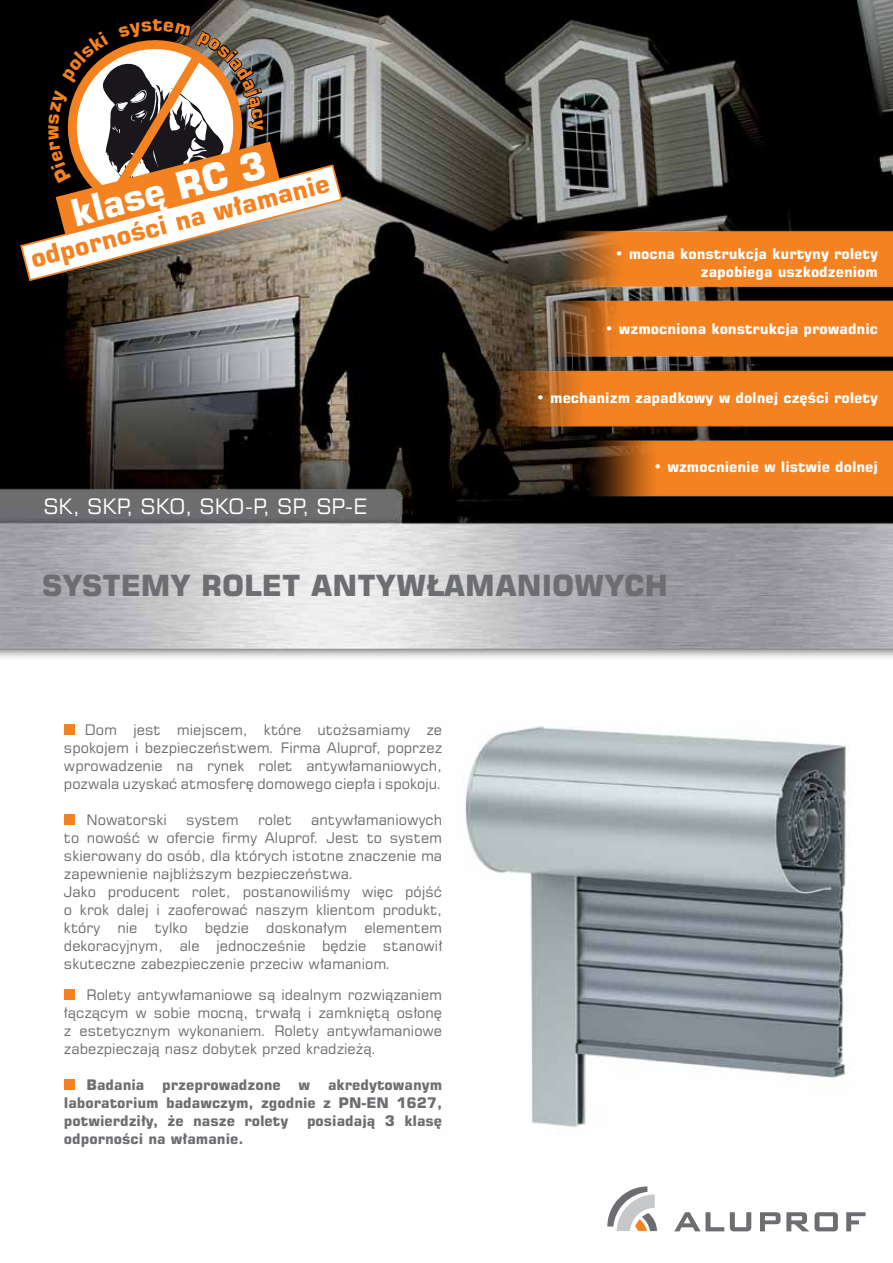
<style>
.page{position:relative;width:893px;height:1263px;background:#fff}
.page>*{position:absolute;margin:0;border:0;box-sizing:border-box;transform-origin:0 0}
.t1{font:37.5px "Square 721 EU Bold";color:#fff}
.t2{font:700 27px "Square 721 PL";color:#6d6e71}
.t3{font:25.8px "Square 721 EU Bold";color:#f58220}
.t4{font:19.65px "Square 721 PL";color:#fff}
.t5{font:13.5px/18px "Square 721 PL";color:#6d6e71;text-align:justify}
.t6{font:700 13.5px/18px "Square 721 PL";color:#fff;text-align:right}
.t7{font:700 13.5px/18px "Square 721 PL";color:#6d6e71;text-align:justify}
.s1{font-family:"Square 721 EU Normal";font-weight:400;font-size:15px}
</style>
<div class="page">
<img style="left:0;top:0;width:893px;height:225px">
<img style="left:465px;top:726px;width:385px;height:402px">
<img style="left:0;top:518px;width:893px;height:139px">
<img style="left:0;top:225px;width:893px;height:293px">
<div style="left:64px;top:724px;width:10px;height:11px;background:#f58220"></div>
<div style="left:64px;top:814px;width:10px;height:11px;background:#f58220"></div>
<div style="left:64px;top:989px;width:10px;height:11px;background:#f58220"></div>
<div style="left:64px;top:1079px;width:10px;height:11px;background:#f58220"></div>
<svg style="left:607px;top:1186px;width:50px;height:45px"></svg>
<svg style="left:730px;top:1212px;width:21px;height:19px"></svg>
<svg style="left:674px;top:1212px;width:50px;height:19px"></svg>
<svg style="left:760px;top:1212px;width:20px;height:19px"></svg>
<svg style="left:786px;top:1212px;width:52px;height:19px"></svg>
<svg style="left:846px;top:1212px;width:19px;height:19px"></svg>
<svg style="left:19px;top:0;width:324px;height:282px"></svg>
<h1 class="t1" style="left:66px;top:190px;width:201px;rotate:-14deg">klasę RC 3</h1>
<h3 class="t3" style="left:27px;top:242px;width:309px;rotate:-14deg">odporności na włamanie</h3>
<h3 class="t4" style="left:43px;top:493px;width:325px">SK, SKP, SKO, SKO-P, SP, SP-E</h3>
<p class="t6" style="left:615px;top:244px;width:265px"><span class="s1">•</span> mocna konstrukcja kurtyny rolety zapobiega uszkodzeniom</p>
<p class="t6" style="left:605px;top:320px;width:275px"><span class="s1">•</span> wzmocniona konstrukcja prowadnic</p>
<p class="t6" style="left:536px;top:389px;width:343px"><span class="s1">•</span> mechanizm zapadkowy w dolnej części rolety</p>
<p class="t6" style="left:653px;top:458px;width:226px"><span class="s1">•</span> wzmocnienie w listwie dolnej</p>
<h2 class="t2" style="left:42px;top:568px;width:627px">SYSTEMY ROLET ANTYWŁAMANIOWYCH</h2>
<p class="t5" style="left:64px;top:720px;width:380px;text-indent:21px">Dom jest miejscem, które utożsamiamy ze spokojem i bezpieczeństwem. Firma Aluprof, poprzez wprowadzenie na rynek rolet antywłamaniowych, pozwala uzyskać atmosferę domowego ciepła i spokoju.</p>
<p class="t5" style="left:86px;top:810px;width:82px">Nowatorski</p>
<p class="t5" style="left:186px;top:810px;width:54px">system</p>
<p class="t5" style="left:258px;top:810px;width:35px">rolet</p>
<p class="t5" style="left:64px;top:810px;width:380px;text-align:left;text-indent:247px">antywłamaniowych to nowość w ofercie firmy Aluprof. Jest to system skierowany do osób, dla których istotne znaczenie ma zapewnienie najbliższym bezpieczeństwa.<br>Jako producent rolet, postanowiliśmy więc pójść o krok dalej i zaoferować naszym klientom produkt, który</p>
<p class="t5" style="left:64px;top:918px;width:380px;text-indent:300px">elementem dekoracyjnym, ale jednocześnie będzie stanowił skuteczne zabezpieczenie przeciw włamaniom.</p>
<p class="t5" style="left:64px;top:985px;width:380px;text-indent:23px">Rolety antywłamaniowe są idealnym rozwiązaniem łączącym w sobie mocną, trwałą i zamkniętą osłonę z estetycznym wykonaniem. Rolety antywłamaniowe zabezpieczają nasz dobytek przed kradzieżą.</p>
<p class="t7" style="left:86px;top:1075px;width:60px">Badania</p>
<p class="t7" style="left:162px;top:1075px;width:120px">przeprowadzone</p>
<p class="t7" style="left:299px;top:1075px;width:13px">w</p>
<p class="t5" style="left:117px;top:918px;width:22px">nie</p>
<p class="t5" style="left:155px;top:918px;width:34px">tylko</p>
<p class="t5" style="left:205px;top:918px;width:46px">będzie</p>
<p class="t5" style="left:266px;top:918px;width:82px">doskonałym</p>
<p class="t7" style="left:64px;top:1075px;width:380px;text-indent:264px">akredytowanym laboratorium badawczym, zgodnie z PN-EN 1627, potwierdziły, że nasze rolety</p>
<p class="t7" style="left:307px;top:1111px;width:137px">posiadają 3 klasę</p>
<p class="t7" style="left:64px;top:1129px;width:181px">odporności na włamanie.</p>
</div>
